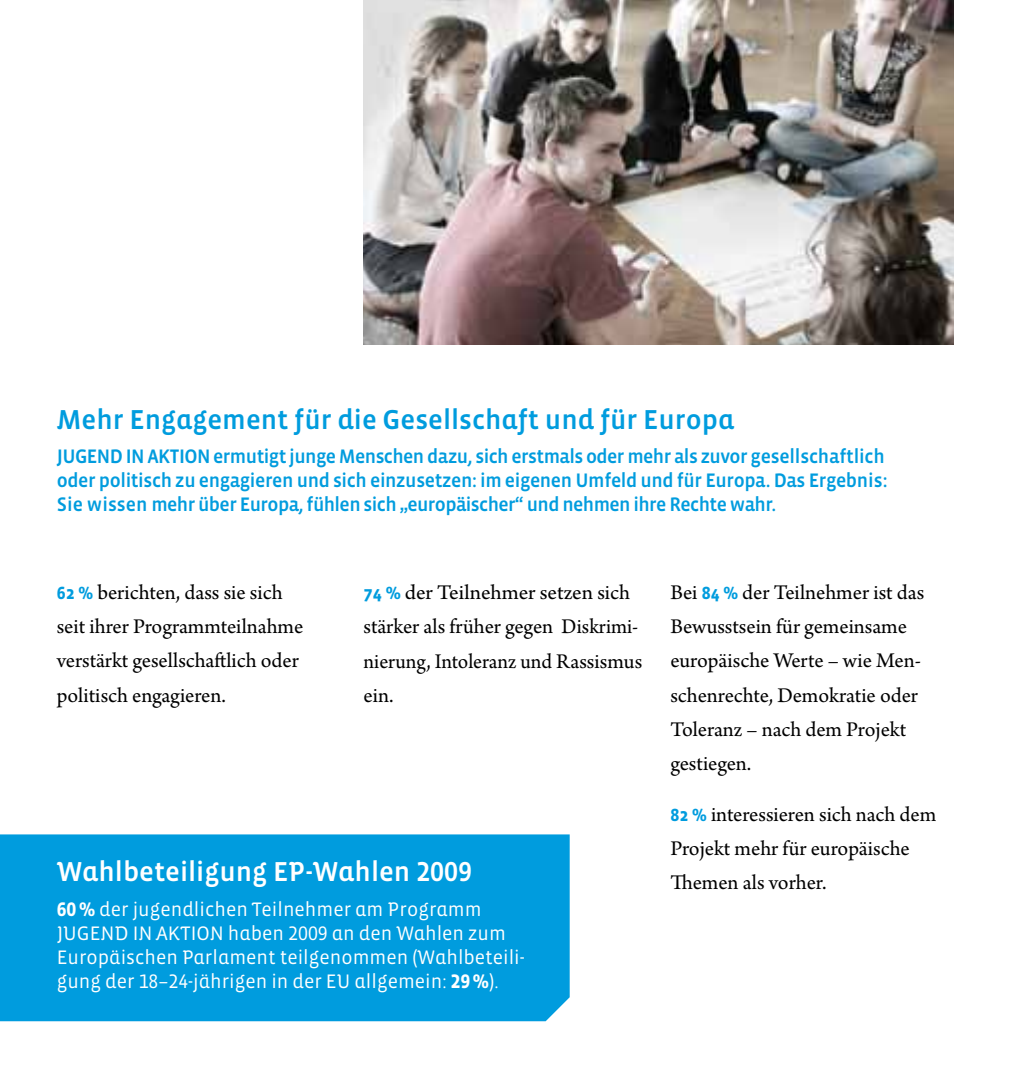
<style>
.page{position:relative;width:1010px;height:1078px;background:#fff}
.page>*{position:absolute;margin:0;border:0;box-sizing:border-box;transform-origin:0 0}
.t1{font:28px "Vista Sans Alt Med";color:#009cde}
.t2{font:28px "Vista Sans Alt Med";color:#fff}
.t3{font:22px/34px "Arno Pro";color:#000}
.t4{font:20px/24px "Vista Sans Med";letter-spacing:-.03em;color:#009cde}
.t5{font:20px/24px "Vista Sans Alt";color:#fff}
.s1{font-family:"Vista Sans";font-weight:700;font-size:18px;color:#009cde}
.s2{font-weight:700}
</style>
<div class="page">
<div style="left:0;top:834px;width:569px;height:186px;background:#009cde"></div>
<img style="left:363px;top:0;width:589px;height:344px">
<p class="t1" style="left:57px;top:405px;width:679px">Mehr Engagement für die Gesellschaft und für Europa</p>
<p class="t4" style="left:57px;top:445px;width:832px">JUGEND IN AKTION ermutigt junge Menschen dazu, sich erstmals oder mehr als zuvor gesellschaftlich oder politisch zu engagieren und sich einzusetzen: im eigenen Umfeld und für Europa. Das Ergebnis:<br>Sie wissen mehr über Europa, fühlen sich „europäischer“ und nehmen ihre Rechte wahr.</p>
<p class="t3" style="left:57px;top:577px;width:248px"><span class="s1">62 %</span> berichten, dass sie sich seit ihrer Programmteilnahme verstärkt gesellschaftlich oder politisch engagieren.</p>
<p class="t3" style="left:363px;top:577px;width:280px"><span class="s1">74 %</span> der Teilnehmer setzen sich stärker als früher gegen Diskrimi&shy;nierung, Intoleranz und Rassismus ein.</p>
<p class="t2" style="left:57px;top:856px;width:417px">Wahlbeteiligung EP-Wahlen 2009</p>
<p class="t5" style="left:57px;top:897px;width:469px"><span class="s2">60 %</span> der jugendlichen Teilnehmer am Programm JUGEND IN AKTION haben 2009 an den Wahlen zum Europäischen Parlament teilgenommen (Wahlbeteili&shy;gung der 18–24-jährigen in der EU allgemein: <span class="s2">29 %</span>).</p>
<p class="t3" style="left:670px;top:577px;width:255px">Bei <span class="s1">84 %</span> der Teilnehmer ist das<br>Bewusstsein für gemeinsame europäische Werte – wie Men&shy;schenrechte, Demokratie oder<br>Toleranz – nach dem Projekt gestiegen.</p>
<p class="t3" style="left:670px;top:798px;width:267px"><span class="s1">82 %</span> interessieren sich nach dem<br>Projekt mehr für europäische<br>Themen als vorher.</p>
</div>
